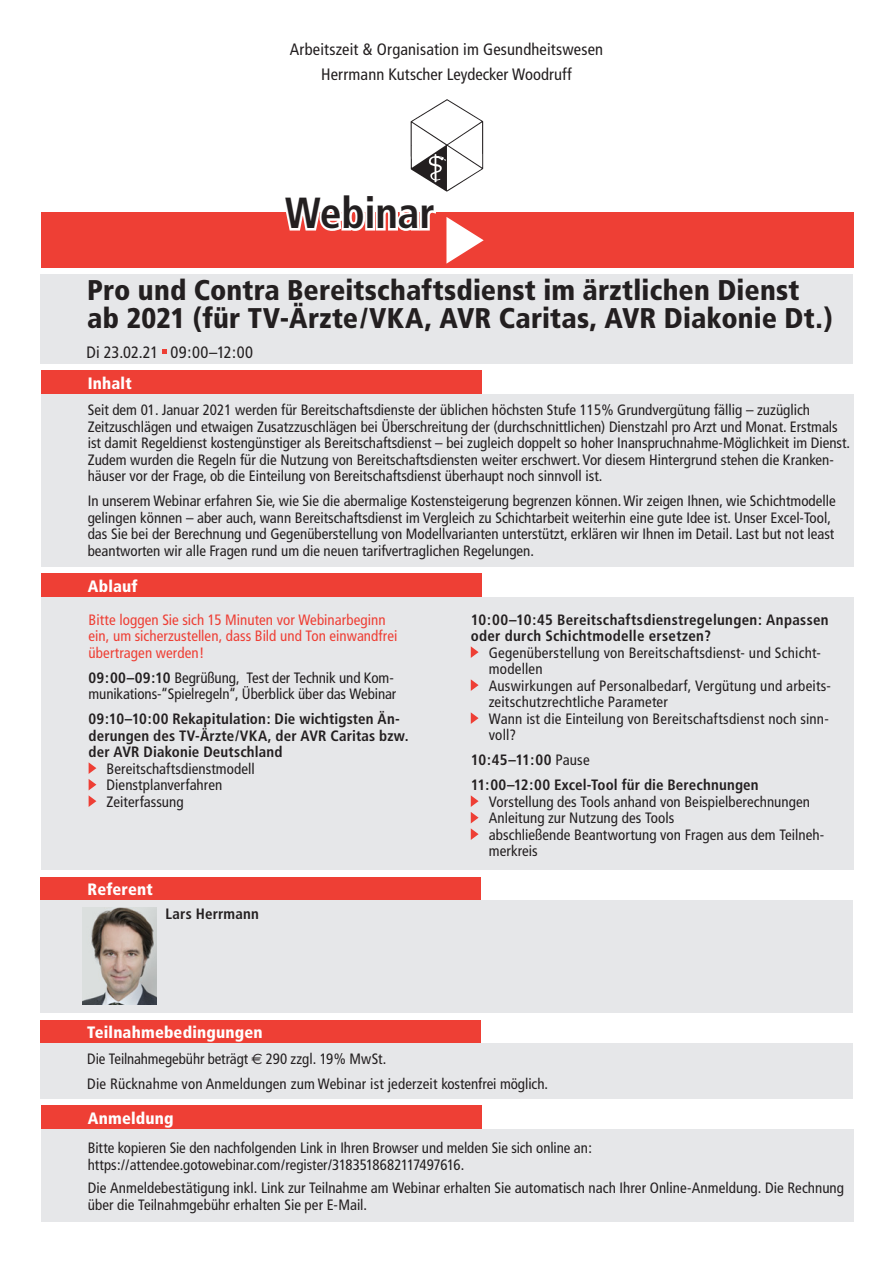
<style>
.page{position:relative;width:893px;height:1263px;background:#fff}
.page>*{position:absolute;margin:0;border:0;box-sizing:border-box;transform-origin:0 0}
.t1{font:700 condensed 43.5px "Frutiger";letter-spacing:-.005em;color:#231f20}
.t2{font:900 condensed 28.5px/28.5px "Frutiger";letter-spacing:.005em;color:#231f20}
.t3{font:condensed 16.5px/25.5px "Frutiger";letter-spacing:.005em;color:#231f20;text-align:center}
.t4{font:900 condensed 16.5px "Frutiger";letter-spacing:.01em;color:#fff}
.t5{font:condensed 15px/16.5px "Frutiger";color:#231f20}
.t6{font:700 condensed 15px/16.5px "Frutiger";letter-spacing:.01em;color:#231f20}
.t7{font:condensed 15px/16.5px "Frutiger";letter-spacing:.005em;color:#ee3f35}
.s1{font-weight:700}
.s2{font-weight:400}
.s3{font-family:"Euro Sans";font-stretch:normal}
</style>
<div class="page">
<div style="left:41px;top:212px;width:812px;height:55px;background:#ee3f35"></div>
<svg style="left:446px;top:217px;width:38px;height:47px"></svg>
<div style="left:41px;top:573px;width:440px;height:25px;background:#ee3f35"></div>
<div style="left:41px;top:598px;width:812px;height:272px;background:#e6e7e9"></div>
<svg style="left:89px;top:762px;width:7px;height:45px"></svg>
<svg style="left:471px;top:646px;width:8px;height:12px"></svg>
<svg style="left:471px;top:679px;width:8px;height:12px"></svg>
<svg style="left:471px;top:712px;width:8px;height:12px"></svg>
<svg style="left:471px;top:795px;width:8px;height:45px"></svg>
<div style="left:41px;top:371px;width:440px;height:23px;background:#ee3f35"></div>
<div style="left:41px;top:394px;width:812px;height:172px;background:#e6e7e9"></div>
<img style="left:410px;top:99px;width:74px;height:92px">
<div style="left:40px;top:274px;width:813px;height:90px;background:#e6e7e9"></div>
<svg style="left:162px;top:350px;width:5px;height:4px"></svg>
<svg style="left:286px;top:212px;width:150px;height:19px"></svg>
<div style="left:41px;top:877px;width:440px;height:23px;background:#ee3f35"></div>
<div style="left:41px;top:900px;width:812px;height:113px;background:#e6e7e9"></div>
<img style="left:83px;top:908px;width:74px;height:96px">
<div style="left:41px;top:1020px;width:440px;height:24px;background:#ee3f35"></div>
<div style="left:41px;top:1043px;width:812px;height:56px;background:#e6e7e9"></div>
<div style="left:41px;top:1106px;width:440px;height:23px;background:#ee3f35"></div>
<div style="left:41px;top:1128px;width:812px;height:93px;background:#e6e7e9"></div>
<p class="t3" style="left:290px;top:37px;width:315px">Arbeitszeit &amp; Organisation im Gesundheitswesen<br>Herrmann Kutscher Leydecker Woodruff</p>
<h1 class="t1" style="left:285px;top:187px;width:152px">Webinar</h1>
<h2 class="t2" style="left:87px;top:276px;width:747px">Pro und Contra Bereitschaftsdienst im ärztlichen Dienst ab 2021 (für TV-Ärzte/VKA, AVR Caritas, AVR Diakonie Dt.)</h2>
<p class="t3" style="left:87px;top:340px;width:168px">Di 23.02.21 09:00–12:00</p>
<p class="t4" style="left:88px;top:373px;width:46px">Inhalt</p>
<p class="t5" style="left:88px;top:402px;width:764px">Seit dem 01. Januar 2021 werden für Bereitschaftsdienste der üblichen höchsten Stufe 115% Grundvergütung fällig – zuzüglich Zeitzuschlägen und etwaigen Zusatzzuschlägen bei Überschreitung der (durchschnittlichen) Dienstzahl pro Arzt und Monat. Erstmals ist damit Regeldienst kostengünstiger als Bereitschaftsdienst – bei zugleich doppelt so hoher Inanspruchnahme-Möglichkeit im Dienst.<br>Zudem wurden die Regeln für die Nutzung von Bereitschaftsdiensten weiter erschwert. Vor diesem Hintergrund stehen die Kranken&shy;häuser vor der Frage, ob die Einteilung von Bereitschaftsdienst überhaupt noch sinnvoll ist.</p>
<p class="t5" style="left:88px;top:493px;width:749px">In unserem Webinar erfahren Sie, wie Sie die abermalige Kostensteigerung begrenzen können. Wir zeigen Ihnen, wie Schichtmodelle gelingen können – aber auch, wann Bereitschaftsdienst im Vergleich zu Schichtarbeit weiterhin eine gute Idee ist. Unser Excel-Tool, das Sie bei der Berechnung und Gegenüberstellung von Modellvarianten unterstützt, erklären wir Ihnen im Detail. Last but not least beantworten wir alle Fragen rund um die neuen tarifvertraglichen Regelungen.</p>
<p class="t4" style="left:88px;top:576px;width:51px">Ablauf</p>
<p class="t7" style="left:89px;top:612px;width:310px">Bitte loggen Sie sich 15 Minuten vor Webinarbeginn ein, um sicherzustellen, dass Bild und Ton einwandfrei übertragen werden!</p>
<p class="t5" style="left:89px;top:670px;width:309px"><span class="s1">09:00–09:10</span> Begrüßung, Test der Technik und Kom&shy;munikations-“Spielregeln“, Überblick über das Webinar</p>
<p class="t6" style="left:89px;top:711px;width:322px">09:10–10:00 Rekapitulation: Die wichtigsten Än&shy;derungen des TV-Ärzte/VKA, der AVR Caritas bzw. der AVR Diakonie Deutschland</p>
<p class="t5" style="left:107px;top:761px;width:150px">Bereitschaftsdienstmodell<br>Dienstplanverfahren<br>Zeiterfassung</p>
<p class="t4" style="left:88px;top:879px;width:67px">Referent</p>
<p class="t6" style="left:165px;top:906px;width:95px">Lars Herrmann</p>
<p class="t6" style="left:471px;top:611px;width:359px">10:00–10:45 Bereitschaftsdienstregelungen: Anpassen oder durch Schichtmodelle ersetzen?</p>
<p class="t5" style="left:489px;top:645px;width:344px">Gegenüberstellung von Bereitschaftsdienst- und Schicht&shy;modellen<br>Auswirkungen auf Personalbedarf, Vergütung und arbeits&shy;zeitschutzrechtliche Parameter<br>Wann ist die Einteilung von Bereitschaftsdienst noch sinn&shy;voll?</p>
<p class="t6" style="left:471px;top:748px;width:289px;line-height:25px">10:45–11:00 <span class="s2">Pause<br></span>11:00–12:00 Excel-Tool für die Berechnungen</p>
<p class="t5" style="left:489px;top:794px;width:337px">Vorstellung des Tools anhand von Beispielberechnungen Anleitung zur Nutzung des Tools<br>abschließende Beantwortung von Fragen aus dem Teilneh&shy;merkreis</p>
<p class="t4" style="left:87px;top:1022px;width:177px">Teilnahmebedingungen</p>
<p class="t5" style="left:87px;top:1046px;width:462px;line-height:25px">Die Teilnahmegebühr beträgt <span class="s3">€</span> 290 zzgl. 19% MwSt.<br>Die Rücknahme von Anmeldungen zum Webinar ist jederzeit kostenfrei möglich.</p>
<p class="t4" style="left:88px;top:1108px;width:87px">Anmeldung</p>
<p class="t5" style="left:88px;top:1140px;width:506px">Bitte kopieren Sie den nachfolgenden Link in Ihren Browser und melden Sie sich online an: https://attendee.gotowebinar.com/register/3183518682117497616.</p>
<p class="t5" style="left:88px;top:1180px;width:758px">Die Anmeldebestätigung inkl. Link zur Teilnahme am Webinar erhalten Sie automatisch nach Ihrer Online-Anmeldung. Die Rechnung über die Teilnahmgebühr erhalten Sie per E-Mail.</p>
</div>
